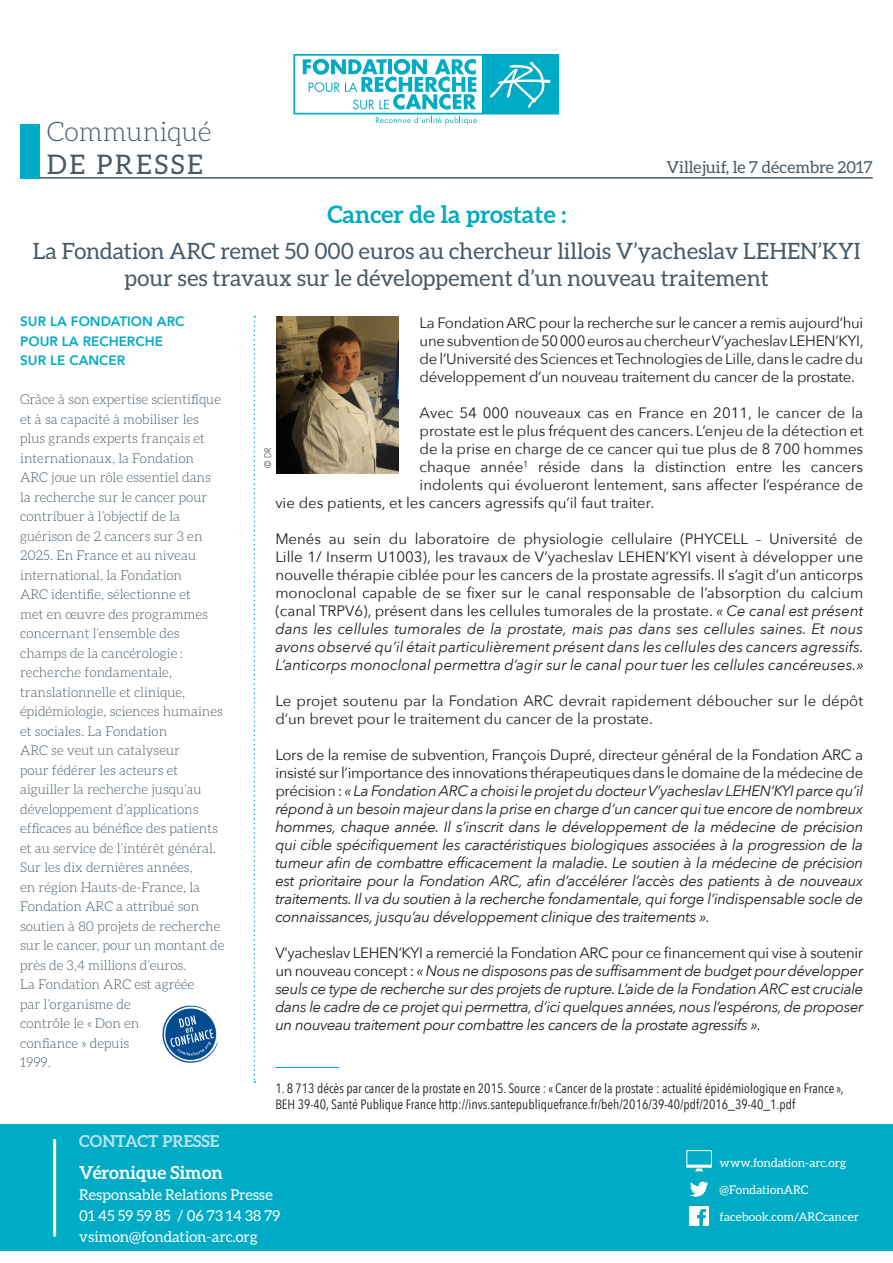
<style>
.page{position:relative;width:893px;height:1263px;background:#fff}
.page>*{position:absolute;margin:0;border:0;box-sizing:border-box;transform-origin:0 0}
.t1{font:300 27px "Aleo";color:#475865}
.t2{font:27px "Aleo";letter-spacing:.1em;color:#475865}
.t3{font:700 24px "Aleo";color:#00abc5}
.t4{font:22.5px/27px "Aleo";color:#475865;text-align:center}
.t5{font:700 18px "Aleo";color:#fff}
.t6{font:16.5px "Aleo";color:#475865}
.t7{font:700 16.5px "Aleo";color:#bbe4ed}
.t8{font:15px/18px "Avenir Next";color:#231f20;text-align:justify}
.t9{font:italic 15px/18px "Avenir Next";letter-spacing:-.025em;color:#231f20;text-align:justify}
.t10{font:15px/21px "Aleo";color:#fff}
.t11{font:300 13.5px/19.5px "Aleo";color:#475865}
.t12{font:13.5px/16.2px "Avenir Next Condensed";color:#231f20}
.t13{font:800 13.5px "Avenir";color:#00abc5}
.t14{font:12px "Aleo";color:#fff}
.t15{font:300 9px "Futura Std";color:#231f20}
.s1{font-style:italic}
.s2{font-style:normal}
</style>
<div class="page">
<div style="left:0;top:1125px;width:893px;height:126px;background:#00abc5"></div>
<hr style="left:53px;top:1139px;width:3px;height:97px;background:#fff">
<svg style="left:690px;top:1181px;width:18px;height:16px"></svg>
<img style="left:690px;top:1207px;width:18px;height:18px">
<svg style="left:686px;top:1150px;width:26px;height:21px"></svg>
<svg style="left:293px;top:54px;width:266px;height:71px"></svg>
<hr style="left:30px;top:177px;width:843px;height:2px;background:#475865">
<div style="left:20px;top:124px;width:20px;height:55px;background:#00abc5"></div>
<hr style="left:275px;top:1067px;width:64px;height:1px;background:#00abc5">
<img style="left:162px;top:1006px;width:56px;height:56px">
<svg style="left:254px;top:316px;width:1px;height:766px"></svg>
<img style="left:277px;top:316px;width:121px;height:157px">
<h1 class="t1" style="left:47px;top:117px;width:166px">Communiqué</h1>
<h1 class="t2" style="left:47px;top:149px;width:158px">DE PRESSE</h1>
<p class="t6" style="left:666px;top:158px;width:208px">Villejuif, le 7 décembre 2017</p>
<p class="t3" style="left:327px;top:201px;width:240px">Cancer de la prostate :</p>
<p class="t4" style="left:33px;top:237px;width:829px">La Fondation ARC remet 50 000 euros au chercheur lillois V’yacheslav LEHEN’KYI pour ses travaux sur le développement d’un nouveau traitement</p>
<p class="t8" style="left:420px;top:313px;width:446px">La Fondation ARC pour la recherche sur le cancer a remis aujourd’hui une subvention de 50 000 euros au chercheur V’yacheslav LEHEN’KYI, de l’Université des Sciences et Technologies de Lille, dans le cadre du développement d’un nouveau traitement du cancer de la prostate.</p>
<p class="t8" style="left:420px;top:403px;width:445px">Avec 54 000 nouveaux cas en France en 2011, le cancer de la</p>
<p class="t8" style="left:420px;top:421px;width:445px">prostate est le plus fréquent des cancers. L’enjeu de la détection et</p>
<p class="t8" style="left:420px;top:439px;width:445px">de la prise en charge de ce cancer qui tue plus de 8 700 hommes</p>
<p class="t8" style="left:420px;top:457px;width:445px">chaque année<sup>1</sup> réside dans la distinction entre les cancers</p>
<p class="t8" style="left:420px;top:475px;width:445px">indolents qui évolueront lentement, sans affecter l’espérance de</p>
<p class="t8" style="left:275px;top:493px;width:380px">vie des patients, et les cancers agressifs qu’il faut traiter.</p>
<p class="t8" style="left:275px;top:529px;width:590px">Menés au sein du laboratoire de physiologie cellulaire (PHYCELL – Université de Lille 1/ Inserm U1003), les travaux de V’yacheslav LEHEN’KYI visent à développer une nouvelle thérapie ciblée pour les cancers de la prostate agressifs. Il s’agit d’un anticorps monoclonal capable de se fixer sur le canal responsable de l’absorption du calcium (canal TRPV6), présent dans les cellules tumorales de la prostate. <span class="s1">« Ce canal est présent dans les cellules tumorales de la prostate, mais pas dans ses cellules saines. Et nous avons observé qu’il était particulièrement présent dans les cellules des cancers agressifs.<br>L’anticorps monoclonal permettra d’agir sur le canal pour tuer les cellules cancéreuses.»</span></p>
<p class="t8" style="left:275px;top:691px;width:589px">Le projet soutenu par la Fondation ARC devrait rapidement déboucher sur le dépôt d’un brevet pour le traitement du cancer de la prostate.</p>
<p class="t9" style="left:275px;top:745px;width:589px"><span class="s2">Lors de la remise de subvention, François Dupré, directeur général de la Fondation ARC a insisté sur l’importance des innovations thérapeutiques dans le domaine de la médecine de précision :</span> « La Fondation ARC a choisi le projet du docteur V’yacheslav LEHEN’KYI parce qu’il répond à un besoin majeur dans la prise en charge d’un cancer qui tue encore de nombreux hommes, chaque année. Il s’inscrit dans le développement de la médecine de précision qui cible spécifiquement les caractéristiques biologiques associées à la progression de la tumeur afin de combattre efficacement la maladie. Le soutien à la médecine de précision est prioritaire pour la Fondation ARC, afin d’accélérer l’accès des patients à de nouveaux traitements. Il va du soutien à la recherche fondamentale, qui forge l’indispensable socle de connaissances, jusqu’au développement clinique des traitements ».</p>
<p class="t9" style="left:275px;top:943px;width:589px"><span class="s2">V’yacheslav LEHEN’KYI a remercié la Fondation ARC pour ce financement qui vise à soutenir un nouveau concept :</span> « Nous ne disposons pas de suffisamment de budget pour développer seuls ce type de recherche sur des projets de rupture. L’aide de la Fondation ARC est cruciale dans le cadre de ce projet qui permettra, d’ici quelques années, nous l’espérons, de proposer un nouveau traitement pour combattre les cancers de la prostate agressifs ».</p>
<p class="t13" style="left:20px;top:311px;width:166px">SUR LA FONDATION ARC</p>
<p class="t13" style="left:20px;top:330px;width:144px">POUR LA RECHERCHE</p>
<p class="t13" style="left:20px;top:350px;width:106px">SUR LE CANCER</p>
<p class="t11" style="left:20px;top:389px;width:204px">Grâce à son expertise scientifique et à sa capacité à mobiliser les plus grands experts français et internationaux, la Fondation<br>ARC joue un rôle essentiel dans la recherche sur le cancer pour contribuer à l’objectif de la guérison de 2 cancers sur 3 en<br>2025. En France et au niveau international, la Fondation<br>ARC identifie, sélectionne et<br>met en œuvre des programmes concernant l’ensemble des champs de la cancérologie : recherche fondamentale, translationnelle et clinique, épidémiologie, sciences humaines et sociales. La Fondation<br>ARC se veut un catalyseur<br>pour fédérer les acteurs et aiguiller la recherche jusqu’au développement d’applications efficaces au bénéfice des patients et au service de l’intérêt général.</p>
<p class="t11" style="left:20px;top:857px;width:206px">Sur les dix dernières années,<br>en région Hauts-de-France, la<br>Fondation ARC a attribué son soutien à 80 projets de recherche sur le cancer, pour un montant de près de 3,4 millions d’euros.</p>
<p class="t11" style="left:20px;top:974px;width:176px">La Fondation ARC est agréée par l’organisme de<br>contrôle le « Don en confiance » depuis<br>1999.</p>
<p class="t15" style="left:262px;top:468px;width:22px;rotate:-90deg">© DR</p>
<p class="t12" style="left:275px;top:1079px;width:570px">1. 8 713 décès par cancer de la prostate en 2015. Source : « Cancer de la prostate : actualité épidémiologique en France »,<br>BEH 39-40, Santé Publique France http://invs.santepubliquefrance.fr/beh/2016/39-40/pdf/2016_39-40_1.pdf</p>
<p class="t7" style="left:79px;top:1131px;width:142px">CONTACT PRESSE</p>
<p class="t5" style="left:79px;top:1162px;width:145px">Véronique Simon</p>
<p class="t10" style="left:79px;top:1183px;width:203px">Responsable Relations Presse<br>01 45 59 59 85 / 06 73 14 38 79 vsimon@fondation-arc.org</p>
<p class="t14" style="left:720px;top:1156px;width:128px">www.fondation-arc.org</p>
<p class="t14" style="left:720px;top:1183px;width:90px">@FondationARC</p>
<p class="t14" style="left:720px;top:1210px;width:141px">facebook.com/ARCcancer</p>
</div>
